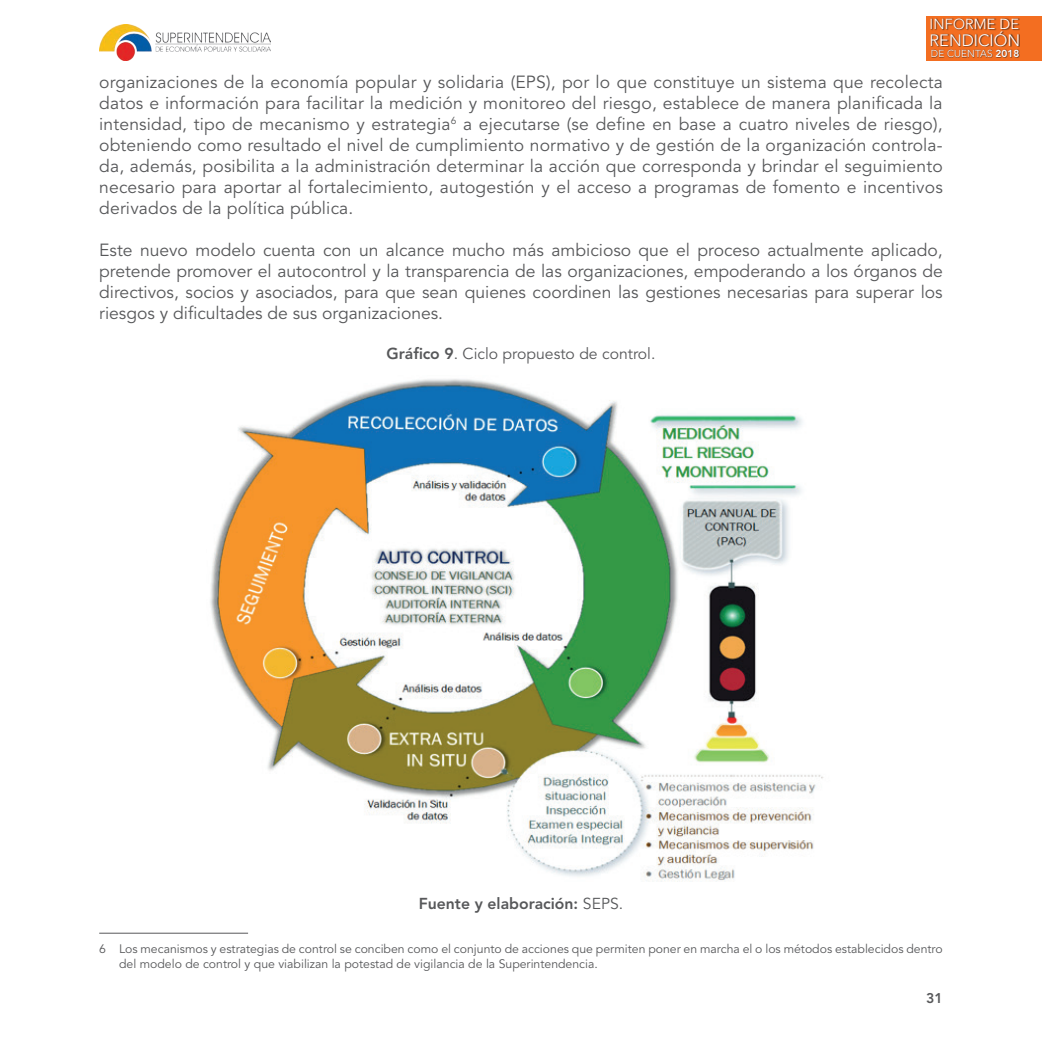
<style>
.page{position:relative;width:1042px;height:1042px;background:#fff}
.page>*{position:absolute;margin:0;border:0;box-sizing:border-box;transform-origin:0 0}
.t1{font:17.5px/21px "Avenir LT Std";letter-spacing:.005em;color:#57585a;text-align:justify}
.t2{font:300 16.28px "Avenir LT Std";color:#fff}
.t3{font:15.75px "Avenir LT Std";color:#57585a}
.t4{font:800 15.75px "Avenir LT Std";color:#57585a}
.t5{font:300 14.35px "Avenir LT Std";letter-spacing:.01em;color:#fff}
.t6{font:800 14px "Avenir LT Std";color:#57585a}
.t7{font:12.25px/14.7px "Avenir LT Std";color:#57585a}
.t8{font:300 10.15px "Avenir LT Std";letter-spacing:.005em;color:#fff}
.s1{font-weight:800}
.s2{font-weight:400}
</style>
<div class="page">
<img style="left:99px;top:25px;width:171px;height:36px">
<div style="left:926px;top:16px;width:116px;height:45px;background:#f36e21"></div>
<div style="left:931px;top:18px;width:89px;height:29px;background:#231f20;opacity:.75"></div>
<div style="left:931px;top:50px;width:89px;height:8px;background:#231f20;opacity:.75"></div>
<hr style="left:99px;top:933px;width:149px;height:1px;background:#57585a">
<img style="left:210px;top:379px;width:614px;height:503px">
<p class="t5" style="left:929px;top:16px;width:91px">INFORME DE</p>
<p class="t2" style="left:929px;top:30px;width:92px">RENDICIÓN</p>
<p class="t8" style="left:931px;top:48px;width:90px">DE CUENTAS <span class="s1">2018</span></p>
<p class="t1" style="left:99px;top:72px;width:845px">organizaciones de la economía popular y solidaria (EPS), por lo que constituye un sistema que recolecta datos e información para facilitar la medición y monitoreo del riesgo, establece de manera planificada la intensidad, tipo de mecanismo y estrategia<sup>6</sup> a ejecutarse (se define en base a cuatro niveles de riesgo), obteniendo como resultado el nivel de cumplimiento normativo y de gestión de la organización controla&shy;da, además, posibilita a la administración determinar la acción que corresponda y brindar el seguimiento necesario para aportar al fortalecimiento, autogestión y el acceso a programas de fomento e incentivos derivados de la política pública.</p>
<p class="t1" style="left:99px;top:240px;width:845px">Este nuevo modelo cuenta con un alcance mucho más ambicioso que el proceso actualmente aplicado, pretende promover el autocontrol y la transparencia de las organizaciones, empoderando a los órganos de directivos, socios y asociados, para que sean quienes coordinen las gestiones necesarias para superar los riesgos y dificultades de sus organizaciones.</p>
<p class="t3" style="left:386px;top:344px;width:270px"><span class="s1">Gráfico 9</span>. Ciclo propuesto de control.</p>
<p class="t4" style="left:419px;top:894px;width:206px">Fuente y elaboración: <span class="s2">SEPS.</span></p>
<p class="t7" style="left:119px;top:941px;width:825px;text-indent:-20px">6 Los mecanismos y estrategias de control se conciben como el conjunto de acciones que permiten poner en marcha el o los métodos establecidos dentro del modelo de control y que viabilizan la potestad de vigilancia de la Superintendencia.</p>
<p class="t6" style="left:926px;top:990px;width:18px">31</p>
</div>
